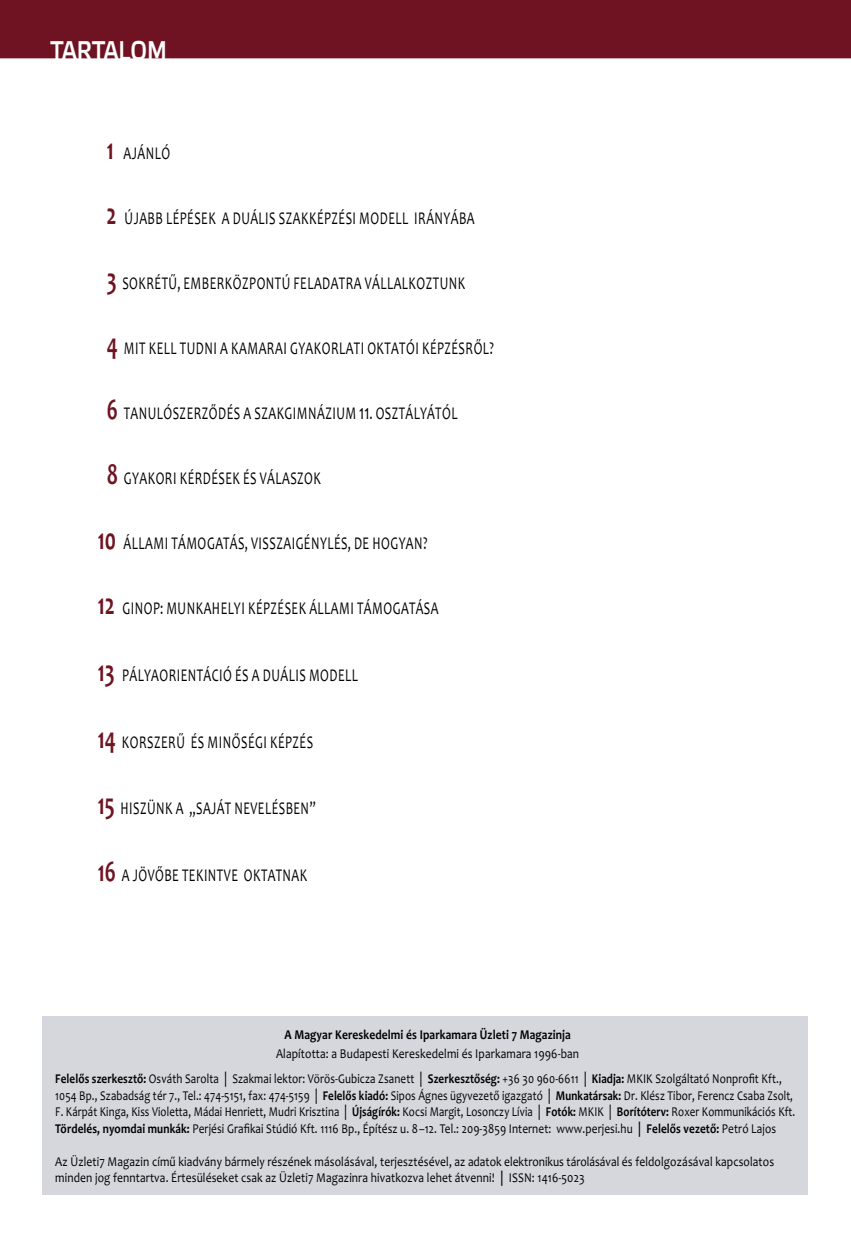
<style>
.page{position:relative;width:851px;height:1242px;background:#fff}
.page>*{position:absolute;margin:0;border:0;box-sizing:border-box;transform-origin:0 0}
.t1{font:700 30px "Candara";color:#6f1322;scale:.7 1}
.t2{font:27px "Etelka Medium Pro";color:#fff;scale:.8 1}
.t3{font:18px "Candara";letter-spacing:.04em;color:#000;scale:.7 1}
.t4{font:13.5px/25px "Candara";letter-spacing:.01em;color:#000;scale:.85 1}
.t5{font:13.5px/16.5px "Candara";letter-spacing:.01em;color:#000;scale:.81 1}
.t6{font:700 13.5px "Candara";letter-spacing:.01em;color:#000;scale:.85 1}
.s1{font-weight:700;font-size:30px;color:#6f1322}
.s2{font-size:21px}
.s3{font-weight:700}
.s4{font-size:15px}
</style>
<div class="page">
<div style="left:43px;top:1016px;width:765px;height:179px;background:#d5d7dd"></div>
<div style="left:0;top:0;width:850px;height:58px;background:#6f1322"></div>
<h2 class="t2" style="left:50px;top:40px;width:147px">TARTALOM</h2>
<h1 class="t1" style="left:107px;top:138px;width:12px">1</h1>
<p class="t3" style="left:124px;top:147px;width:68px">AJÁNLÓ</p>
<p class="t3" style="left:106px;top:212px;width:527px"><span class="s1">2</span> ÚJABB LÉPÉSEK A DUÁLIS SZAKKÉPZÉSI MODELL IRÁNYÁBA</p>
<p class="t3" style="left:107px;top:277px;width:513px"><span class="s1">3</span> SOKRÉTŰ, EMBERKÖZPONTÚ FELADATRA VÁLLALKOZTUNK</p>
<p class="t3" style="left:107px;top:342px;width:554px"><span class="s1">4</span> MIT KELL TUDNI A KAMARAI GYAKORLATI OKTATÓI KÉPZÉSRŐL?</p>
<p class="t3" style="left:107px;top:407px;width:502px"><span class="s1">6</span> TANULÓSZERZŐDÉS A SZAKGIMNÁZIUM <span class="s2">11</span>. OSZTÁLYÁTÓL</p>
<p class="t3" style="left:107px;top:472px;width:307px"><span class="s1">8</span> GYAKORI KÉRDÉSEK ÉS VÁLASZOK</p>
<p class="t3" style="left:98px;top:537px;width:472px"><span class="s1">10</span> ÁLLAMI TÁMOGATÁS, VISSZAIGÉNYLÉS, DE HOGYAN?</p>
<p class="t3" style="left:98px;top:602px;width:488px"><span class="s1">12</span> GINOP: MUNKAHELYI KÉPZÉSEK ÁLLAMI TÁMOGATÁSA</p>
<p class="t3" style="left:98px;top:668px;width:373px"><span class="s1">13</span> PÁLYAORIENTÁCIÓ ÉS A DUÁLIS MODELL</p>
<p class="t3" style="left:98px;top:735px;width:309px"><span class="s1">14</span> KORSZERŰ ÉS MINŐSÉGI KÉPZÉS</p>
<p class="t3" style="left:98px;top:801px;width:313px"><span class="s1">15</span> HISZÜNK A „SAJÁT NEVELÉSBEN”</p>
<p class="t3" style="left:98px;top:868px;width:301px"><span class="s1">16</span> A JÖVŐBE TEKINTVE OKTATNAK</p>
<p class="t6" style="left:284px;top:1029px;width:338px">A Magyar Kereskedelmi és Iparkamara Üzleti 7 Magazinja</p>
<p class="t4" style="left:55px;top:1042px;width:856px;text-indent:221px">Alapította: a Budapesti Kereskedelmi és Iparkamara 1996-ban<br><span class="s3">Felelős szerkesztő:</span> Osváth Sarolta <span class="s4">|</span> Szakmai lektor: Vörös-Gubicza Zsanett <span class="s4">|</span> <span class="s3">Szerkesztőség:</span> +36 30 960-6611 <span class="s4">|</span> <span class="s3">Kiadja:</span> MKIK Szolgáltató Nonprofit Kft.,</p>
<p class="t5" style="left:55px;top:1088px;width:914px">1054 Bp., Szabadság tér 7., Tel.: 474-5151, fax: 474-5159 <span class="s4">|</span> <span class="s3">Felelős kiadó:</span> Sipos Ágnes ügyvezető igazgató <span class="s4">|</span> <span class="s3">Munkatársak:</span> Dr. Klész Tibor, Ferencz Csaba Zsolt,<br>F. Kárpát Kinga, Kiss Violetta, Mádai Henriett, Mudri Krisztina <span class="s4">|</span> <span class="s3">Újságírók:</span> Kocsi Margit, Losonczy Lívia <span class="s4">|</span> <span class="s3">Fotók:</span> MKIK <span class="s4">|</span> <span class="s3">Borítóterv:</span> Roxer Kommunikációs Kft.<br><span class="s3">Tördelés, nyomdai munkák:</span> Perjési Grafikai Stúdió Kft. 1116 Bp., Építész u. 8–12. Tel.: 209-3859 Internet: www.perjesi.hu <span class="s4">|</span> <span class="s3">Felelős vezető:</span> Petró Lajos</p>
<p class="t4" style="left:55px;top:1154px;width:847px;line-height:16.5px">Az Üzleti7 Magazin című kiadvány bármely részének másolásával, terjesztésével, az adatok elektro nikus tárolásával és feldolgozásával kapcsolatos minden jog fenn tartva. Értesüléseket csak az Üzleti7 Magazinra hivatkozva lehet átvenni! <span class="s4">|</span> ISSN: 1416-5023</p>
</div>
